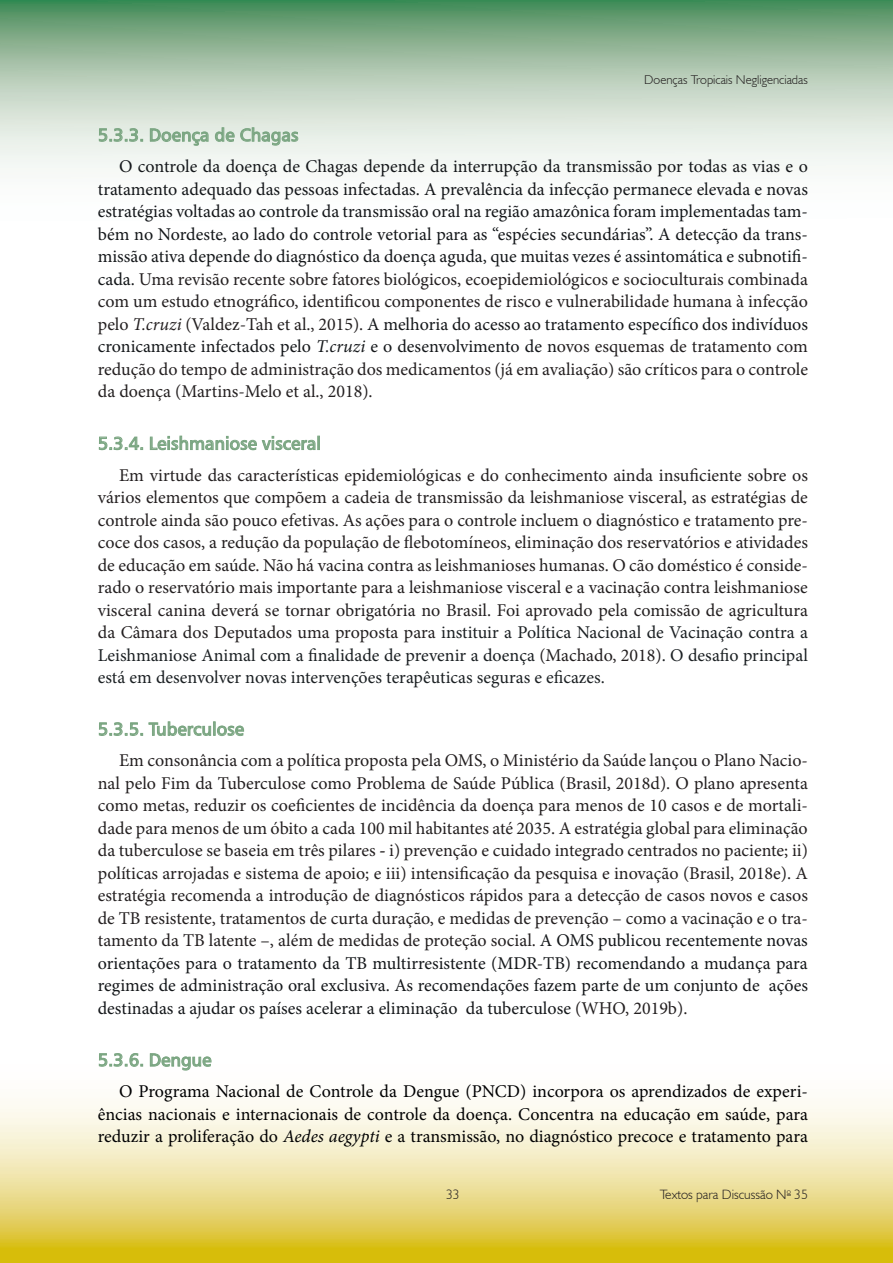
<style>
.page{position:relative;width:893px;height:1263px;background:#fff}
.page>*{position:absolute;margin:0;border:0;box-sizing:border-box;transform-origin:0 0}
.t1{font:18px/22.5px "Minion Pro";color:#231f20;text-align:justify}
.t2{font:18px/22.5px "Minion Pro";color:#14171a;text-align:justify}
.t3{font:18px/22.5px "Minion Pro";color:#000001;text-align:justify}
.t4{font:18px "Humanist 777 BT Roman B";color:#7ba682}
.t5{font:300 13.5px "Humanist 521 BT";color:#231f20}
.t6{font:300 12.75px "Humanist 521 BT";color:#231f20}
.s1{color:#231f20}
.s2{font-style:italic;color:#231f20}
.s3{font-style:italic}
.s4{color:#1b2023}
.s5{font-weight:700}
.s6{color:#14171a}
</style>
<div class="page">
<svg style="left:0;top:0;width:893px;height:168px;background:#b1cbb5"></svg>
<svg style="left:0;top:1053px;width:893px;height:210px"></svg>
<svg style="left:99px;top:128px;width:44px;height:14px"></svg>
<svg style="left:150px;top:128px;width:58px;height:18px"></svg>
<svg style="left:215px;top:127px;width:19px;height:15px"></svg>
<svg style="left:240px;top:127px;width:58px;height:18px"></svg>
<svg style="left:99px;top:437px;width:44px;height:13px"></svg>
<svg style="left:150px;top:436px;width:170px;height:14px"></svg>
<svg style="left:99px;top:722px;width:44px;height:14px"></svg>
<svg style="left:149px;top:722px;width:95px;height:14px"></svg>
<svg style="left:99px;top:1053px;width:44px;height:14px"></svg>
<svg style="left:150px;top:1053px;width:61px;height:17px"></svg>
<p class="t6" style="left:644px;top:72px;width:165px">Doenças Tropicais Negligenciadas</p>
<p class="t4" style="left:98px;top:124px;width:202px">5.3.3. Doença de Chagas</p>
<p class="t2" style="left:98px;top:155px;width:712px;text-indent:21px">O controle da doença de Chagas depende da interrupção da transmissão por todas as vias e o tratamento adequado das pessoas infectadas. A prevalência da infecção permanece elevada e novas estratégias voltadas ao controle da transmissão oral na região amazônica foram implementadas tam&shy;bém no Nordeste, ao lado do controle vetorial para as “espécies secundárias”. A detecção da trans&shy;missão ativa depende do diagnóstico da doença aguda, que muitas vezes é assintomática e subnotifi&shy;cada. <span class="s1">Uma revisão recente sobre fatores biológicos, ecoepidemiológicos e socioculturais combinada com um estudo etnográfico, identificou componentes de risco e vulnerabilidade humana à infecção pelo</span> <span class="s2">T.cruzi</span> <span class="s1">(Valdez-Tah et al., 2015).</span> A melhoria do acesso ao tratamento específico dos indivíduos cronicamente infectados pelo <span class="s3">T.cruzi</span> e o desenvolvimento de n<span class="s1">ovos esquemas de tratamento com redução do tempo de administração dos medicamentos (já em avaliação) são críticos para o controle da doença (Martins-Melo et al., 2018).</span></p>
<p class="t4" style="left:98px;top:432px;width:225px">5.3.4. Leishmaniose visceral</p>
<p class="t1" style="left:98px;top:464px;width:712px;text-indent:21px">Em virtude das características epidemiológicas e do conhecimento ainda insuficiente sobre os vários elementos que compõem a cadeia de transmissão da leishmaniose visceral, as estratégias de controle ainda são pouco efetivas. As ações para o controle incluem o diagnóstico e tratamento pre&shy;coce dos casos, a redução da população de flebotomíneos, eliminação dos reservatórios e atividades de educação em saúde. Não há vacina contra as leishmanioses humanas. O cão doméstico é conside&shy;rado o reservatório mais importante para a leishmaniose visceral e a vacinação contra leishmaniose visceral canina deverá se tornar obrigatória no Brasil. Foi aprovado pela comissão de agricultura da Câmara dos Deputados uma proposta para <span class="s4">instituir a Política Nacional de Vacinação contra a Leishmaniose Animal com a finalidade de prevenir a doença</span> (Machado, 2018)<span class="s4">. O desafio principal está em desenvolver novas intervenções terapêuticas seguras e eficazes.</span></p>
<p class="t4" style="left:98px;top:718px;width:148px">5.3.5. Tuberculose</p>
<p class="t1" style="left:98px;top:749px;width:712px;text-indent:21px">Em consonância com a política proposta pela OMS, o Ministério da Saúde lançou o Plano Nacio&shy;nal pelo Fim da Tuberculose como Problema de Saúde Pública (Brasil, 2018d). O plano apresenta como metas, reduzir os coeficientes de incidência da doença para menos de 10 casos e de mortali&shy;dade para menos de um óbito a cada 100 mil habitantes até 2035. A estratégia global para eliminação da tuberculose se baseia em três pilares <span class="s5">-</span> i) prevenção e cuidado integrado centrados no paciente; ii) políticas arrojadas e sistema de apoio; e iii) intensificação da pesquisa e inovação (Brasil, 2018e). A estratégia recomenda a introdução de diagnósticos rápidos para a detecção de casos novos e casos de TB resistente, tratamentos de curta duração, e medidas de prevenção – como a vacinação e o tra&shy;tamento da TB latente –, além de medidas de proteção social. <span class="s6">A OMS publicou recentemente novas orientações para o tratamento da TB multirresistente (MDR-TB) recomendando a mudança para regimes de administração oral exclusiva. As recomendações fazem parte de um conjunto de ações destinadas a ajudar os países acelerar a eliminação da tuberculose</span> (WHO, 2019b).</p>
<p class="t4" style="left:98px;top:1049px;width:115px">5.3.6. Dengue</p>
<p class="t3" style="left:98px;top:1080px;width:712px;text-indent:21px">O Programa Nacional de Controle da Dengue (PNCD) incorpora os aprendizados de experi&shy;ências nacionais e internacionais de controle da doença. Concentra na educação em saúde, para reduzir a proliferação do <span class="s3">Aedes aegypti</span> e a transmissão, no diagnóstico precoce e tratamento para</p>
<p class="t5" style="left:446px;top:1186px;width:15px">33</p>
<p class="t5" style="left:660px;top:1186px;width:150px">Textos para Discussão N<sup>o</sup> 35</p>
</div>
